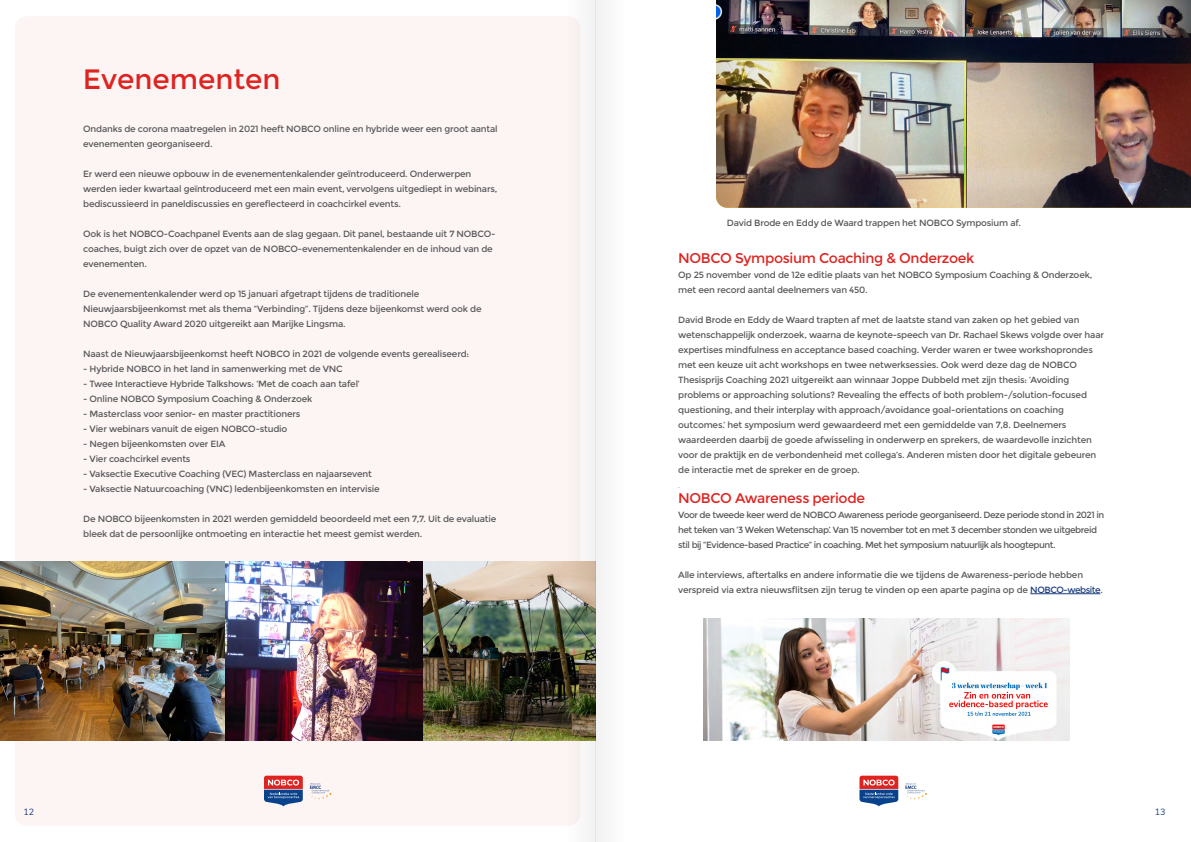
<style>
.page{position:relative;width:1191px;height:842px;background:#fff}
.page>*{position:absolute;margin:0;border:0;box-sizing:border-box;transform-origin:0 0}
.t1{font:28px "Montserrat";color:#de2421}
.t2{font:14px "Montserrat";letter-spacing:-.025em;color:#de2421}
.t3{font:9px/15px "Montserrat";letter-spacing:-.02em;color:#58595a}
.t4{font:9px/15px "Montserrat";letter-spacing:-.05em;color:#58595a}
.t5{font:9px "Nunito";color:#1c3e81}
.t6{font:300 9px "Montserrat";color:#58595a}
.s1{color:#1c3e81}
</style>
<div class="page">
<div style="left:15px;top:16px;width:565px;height:810px;background:#fdf4f4;border-radius:12px"></div>
<img style="left:422px;top:562px;width:115px;height:178px">
<svg style="left:537px;top:0;width:58px;height:842px"></svg>
<img style="left:0;top:562px;width:225px;height:178px">
<img style="left:225px;top:562px;width:197px;height:178px">
<hr style="left:1030px;top:593px;width:70px;height:1px;background:#1c3e81">
<img style="left:703px;top:619px;width:366px;height:122px">
<img style="left:716px;top:0;width:475px;height:208px">
<svg style="left:859px;top:776px;width:39px;height:30px"></svg>
<svg style="left:905px;top:783px;width:22px;height:16px"></svg>
<svg style="left:264px;top:776px;width:39px;height:30px"></svg>
<svg style="left:309px;top:783px;width:22px;height:16px"></svg>
<h1 class="t1" style="left:83px;top:63px;width:199px">Evenementen</h1>
<p class="t3" style="left:83px;top:121px;width:416px">Ondanks de corona maatregelen in 2021 heeft NOBCO online en hybride weer een groot aantal evenementen georganiseerd.</p>
<p class="t3" style="left:83px;top:166px;width:416px">Er werd een nieuwe opbouw in de evenementenkalender geïntroduceerd. Onderwerpen werden ieder kwartaal geïntroduceerd met een main event, vervolgens uitgediept in webinars, bediscussieerd in paneldiscussies en gereflecteerd in coachcirkel events.</p>
<p class="t3" style="left:83px;top:226px;width:414px">Ook is het NOBCO-Coachpanel Events aan de slag gegaan. Dit panel, bestaande uit 7 NOBCO&shy;coaches, buigt zich over de opzet van de NOBCO-evenementenkalender en de inhoud van de evenementen.</p>
<p class="t3" style="left:83px;top:286px;width:400px">De evenementenkalender werd op 15 januari afgetrapt tijdens de traditionele<br>Nieuwjaarsbijeenkomst met als thema “Verbinding”. Tijdens deze bijeenkomst werd ook de<br>NOBCO Quality Award 2020 uitgereikt aan Marijke Lingsma.</p>
<p class="t3" style="left:83px;top:346px;width:387px">Naast de Nieuwjaarsbijeenkomst heeft NOBCO in 2021 de volgende events gerealiseerd:</p>
<p class="t3" style="left:83px;top:361px;width:261px">- Hybride NOBCO in het land in samenwerking met de VNC</p>
<p class="t3" style="left:83px;top:376px;width:278px">- Twee Interactieve Hybride Talkshows: ‘Met de coach aan tafel’</p>
<p class="t3" style="left:83px;top:391px;width:231px">- Online NOBCO Symposium Coaching &amp; Onderzoek</p>
<p class="t3" style="left:83px;top:406px;width:219px">- Masterclass voor senior- en master practitioners</p>
<p class="t3" style="left:83px;top:421px;width:206px">- Vier webinars vanuit de eigen NOBCO-studio</p>
<p class="t3" style="left:83px;top:436px;width:144px">- Negen bijeenkomsten over EIA</p>
<p class="t3" style="left:83px;top:451px;width:109px">- Vier coachcirkel events</p>
<p class="t3" style="left:83px;top:466px;width:290px">- Vaksectie Executive Coaching (VEC) Masterclass en najaarsevent</p>
<p class="t3" style="left:83px;top:481px;width:298px">- Vaksectie Natuurcoaching (VNC) ledenbijeenkomsten en intervisie</p>
<p class="t3" style="left:83px;top:511px;width:415px">De NOBCO bijeenkomsten in 2021 werden gemiddeld beoordeeld met een 7,7. Uit de evaluatie bleek dat de persoonlijke ontmoeting en interactie het meest gemist werden.</p>
<p class="t5" style="left:24px;top:805px;width:12px">12</p>
<p class="t3" style="left:727px;top:216px;width:296px">David Brode en Eddy de Waard trappen het NOBCO Symposium af.</p>
<h2 class="t2" style="left:678px;top:250px;width:297px">NOBCO Symposium Coaching &amp; Onderzoek</h2>
<p class="t3" style="left:678px;top:267px;width:415px">Op 25 november vond de 12e editie plaats van het NOBCO Symposium Coaching &amp; Onderzoek, met een record aantal deelnemers van 450.</p>
<p class="t3" style="left:678px;top:312px;width:427px">David Brode en Eddy de Waard trapten af met de laatste stand van zaken op het gebied van wetenschappelijk onderzoek, waarna de keynote-speech van Dr. Rachael Skews volgde over haar expertises mindfulness en acceptance based coaching. Verder waren er twee workshoprondes met een keuze uit acht workshops en twee netwerksessies. Ook werd deze dag de NOBCO Thesisprijs Coaching 2021 uitgereikt aan winnaar Joppe Dubbeld met zijn thesis: ‘Avoiding problems or approaching solutions? Revealing the effects of both problem-/solution-focused questioning, and their interplay with approach/avoidance goal-orientations on coaching outcomes.’ het symposium werd gewaardeerd met een gemiddelde van 7,8. Deelnemers waardeerden daarbij de goede afwisseling in onderwerp en sprekers, de waardevolle inzichten voor de praktijk en de verbondenheid met collega’s. Anderen misten door het digitale gebeuren de interactie met de spreker en de groep.</p>
<p class="t6" style="left:678px;top:479px;width:3px">.</p>
<h2 class="t2" style="left:678px;top:490px;width:188px">NOBCO Awareness periode</h2>
<p class="t4" style="left:678px;top:507px;width:427px">Voor de tweede keer werd de NOBCO Awareness periode georganiseerd. Deze periode stond in 2021 in het teken van ‘3 Weken Wetenschap’. Van 15 november tot en met 3 december stonden we uitgebreid stil bij “Evidence-based Practice” in coaching. Met het symposium natuurlijk als hoogtepunt.</p>
<p class="t3" style="left:678px;top:567px;width:426px">Alle interviews, aftertalks en andere informatie die we tijdens de Awareness-periode hebben verspreid via extra nieuwsflitsen zijn terug te vinden op een aparte pagina op de <span class="s1">NOBCO-website</span>.</p>
<p class="t5" style="left:1154px;top:805px;width:12px">13</p>
</div>
